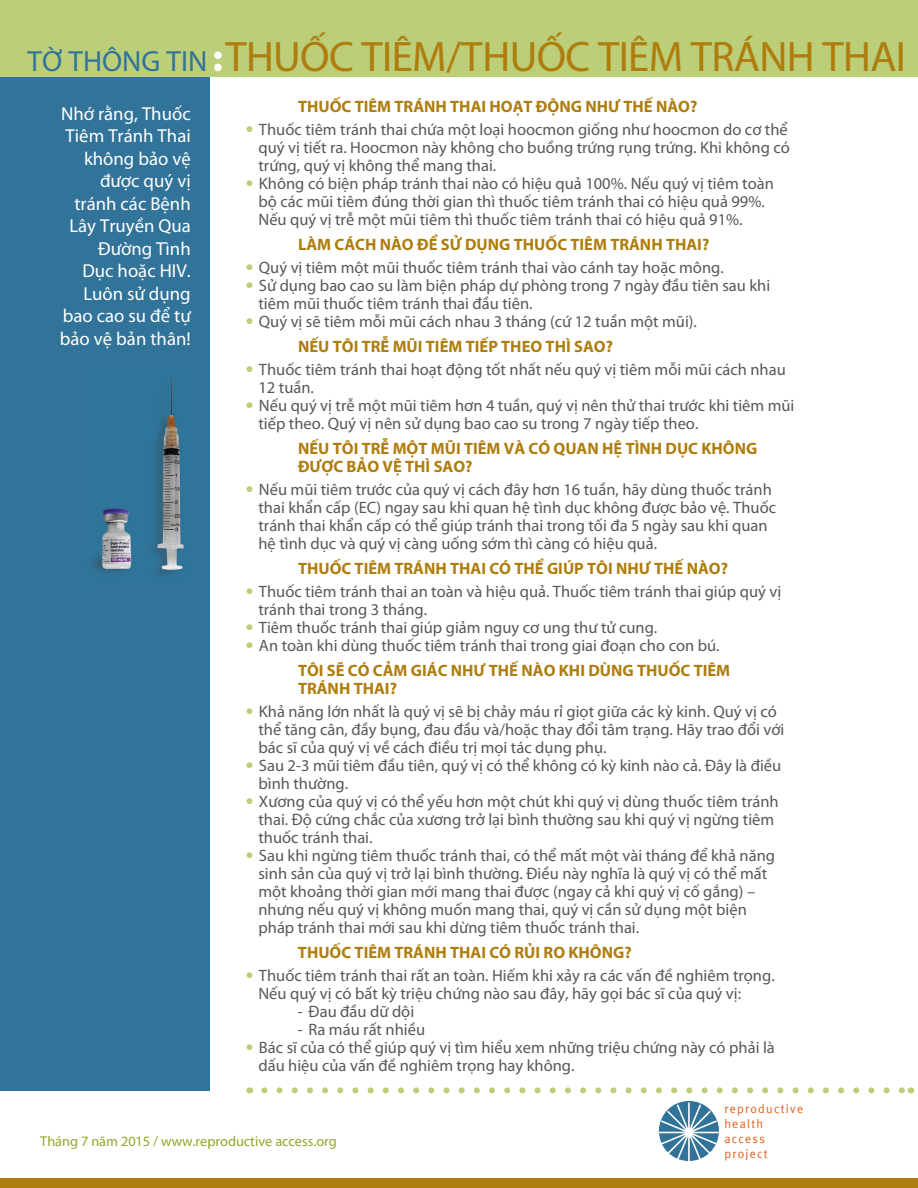
<style>
.page{position:relative;width:918px;height:1188px;background:#fff}
.page>*{position:absolute;margin:0;border:0;box-sizing:border-box;transform-origin:0 0}
.t1{font:42.75px "Myriad Pro";letter-spacing:-.015em;color:#ae7d0e}
.t2{font:18.75px/22.5px "Myriad Pro";color:#fff;text-align:right}
.t3{font:16.5px/18px "Myriad Pro";color:#57585a}
.t4{font:700 16.5px/18px "Myriad Pro";color:#ae7d0e}
.t5{font:14.25px "Myriad Pro";color:#8ca828}
.t6{font:12.3px/15.1px "Meta Plus";letter-spacing:.1em;color:#e1601e}
.s1{font-size:29.25px;color:#317399}
.s2{font-family:"Meta Plus Normal";color:#bcce77}
.s3{font-weight:700;color:#ae7d0e}
</style>
<div class="page">
<div style="left:0;top:72px;width:210px;height:1018px;background:#317399"></div>
<div style="left:0;top:0;width:918px;height:76px;background:#bcce77"></div>
<div style="left:0;top:1179px;width:918px;height:9px;background:#ae7d0e"></div>
<svg style="left:659px;top:1102px;width:60px;height:59px"></svg>
<svg style="left:264px;top:1087px;width:639px;height:6px"></svg>
<img style="left:93px;top:377px;width:91px;height:198px">
<div style="left:214px;top:51px;width:8px;height:8px;background:#fff;border-radius:50%"></div>
<div style="left:214px;top:64px;width:8px;height:7px;background:#fff;border-radius:50%"></div>
<h1 class="t1" style="left:28px;top:30px;width:880px"><span class="s1">TỜ THÔNG TIN</span> THUỐC TIÊM/THUỐC TIÊM TRÁNH THAI</h1>
<p class="t2" style="left:60px;top:102px;width:132px">Nhớ rằng, Thuốc<br>Tiêm Tránh Thai không bảo vệ được quý vị tránh các Bệnh<br>Lây Truyền Qua<br>Đường Tình<br>Dục hoặc HIV.<br>Luôn sử dụng bao cao su để tự bảo vệ bản thân!</p>
<p class="t4" style="left:298px;top:97px;width:401px">THUỐC TIÊM TRÁNH THAI HOẠT ĐỘNG NHƯ THẾ NÀO?</p>
<p class="t3" style="left:259px;top:120px;width:533px;text-indent:-13px"><span class="s2">•</span> Thuốc tiêm tránh thai chứa một loại hoocmon giống như hoocmon do cơ thể quý vị tiết ra. Hoocmon này không cho buồng trứng rụng trứng. Khi không có trứng, quý vị không thể mang thai.</p>
<p class="t3" style="left:259px;top:174px;width:517px;text-indent:-13px"><span class="s2">•</span> Không có biện pháp tránh thai nào có hiệu quả 100%. Nếu quý vị tiêm toàn bộ các mũi tiêm đúng thời gian thì thuốc tiêm tránh thai có hiệu quả 99%.<br>Nếu quý vị trễ một mũi tiêm thì thuốc tiêm tránh thai có hiệu quả 91%.</p>
<p class="t4" style="left:298px;top:235px;width:413px">LÀM CÁCH NÀO ĐỂ SỬ DỤNG THUỐC TIÊM TRÁNH THAI?</p>
<p class="t3" style="left:246px;top:258px;width:480px"><span class="s2">•</span> Quý vị tiêm một mũi thuốc tiêm tránh thai vào cánh tay hoặc mông.</p>
<p class="t3" style="left:258px;top:276px;width:513px;text-indent:-13px"><span class="s2">•</span> Sử dụng bao cao su làm biện pháp dự phòng trong 7 ngày đầu tiên sau khi tiêm mũi thuốc tiêm tránh thai đầu tiên.</p>
<p class="t3" style="left:298px;top:308px;width:400px;line-height:25.5px;text-indent:-53px"><span class="s2">•</span> Quý vị sẽ tiêm mỗi mũi cách nhau 3 tháng (cứ 12 tuần một mũi).<br><span class="s3">NẾU TÔI TRỄ MŨI TIÊM TIẾP THEO THÌ SAO?</span></p>
<p class="t3" style="left:258px;top:360px;width:529px;text-indent:-13px"><span class="s2">•</span> Thuốc tiêm tránh thai hoạt động tốt nhất nếu quý vị tiêm mỗi mũi cách nhau<br>12 tuần.</p>
<p class="t3" style="left:258px;top:396px;width:538px;text-indent:-13px"><span class="s2">•</span> Nếu quý vị trễ một mũi tiêm hơn 4 tuần, quý vị nên thử thai trước khi tiêm mũi tiếp theo. Quý vị nên sử dụng bao cao su trong 7 ngày tiếp theo.</p>
<p class="t4" style="left:298px;top:439px;width:461px">NẾU TÔI TRỄ MỘT MŨI TIÊM VÀ CÓ QUAN HỆ TÌNH DỤC KHÔNG<br>ĐƯỢC BẢO VỆ THÌ SAO?</p>
<p class="t3" style="left:258px;top:480px;width:519px;text-indent:-13px"><span class="s2">•</span> Nếu mũi tiêm trước của quý vị cách đây hơn 16 tuần, hãy dùng thuốc tránh thai khẩn cấp (EC) ngay sau khi quan hệ tình dục không được bảo vệ. Thuốc tránh thai khẩn cấp có thể giúp tránh thai trong tối đa 5 ngày sau khi quan hệ tình dục và quý vị càng uống sớm thì càng có hiệu quả.</p>
<p class="t4" style="left:298px;top:559px;width:432px">THUỐC TIÊM TRÁNH THAI CÓ THỂ GIÚP TÔI NHƯ THẾ NÀO?</p>
<p class="t3" style="left:258px;top:582px;width:524px;text-indent:-13px"><span class="s2">•</span> Thuốc tiêm tránh thai an toàn và hiệu quả. Thuốc tiêm tránh thai giúp quý vị tránh thai trong 3 tháng.</p>
<p class="t3" style="left:246px;top:618px;width:413px"><span class="s2">•</span> Tiêm thuốc tránh thai giúp giảm nguy cơ ung thư tử cung.</p>
<p class="t3" style="left:298px;top:632px;width:434px;line-height:25.5px;text-indent:-53px"><span class="s2">•</span> An toàn khi dùng thuốc tiêm tránh thai trong giai đoạn cho con bú.<br><span class="s3">TÔI SẼ CÓ CẢM GIÁC NHƯ THẾ NÀO KHI DÙNG THUỐC TIÊM</span></p>
<p class="t4" style="left:298px;top:679px;width:101px">TRÁNH THAI?</p>
<p class="t3" style="left:258px;top:702px;width:528px;text-indent:-13px"><span class="s2">•</span> Khả năng lớn nhất là quý vị sẽ bị chảy máu rỉ giọt giữa các kỳ kinh. Quý vị có thể tăng cân, đầy bụng, đau đầu và/hoặc thay đổi tâm trạng. Hãy trao đổi với bác sĩ của quý vị về cách điều trị mọi tác dụng phụ.</p>
<p class="t3" style="left:258px;top:756px;width:524px;text-indent:-13px"><span class="s2">•</span> Sau 2-3 mũi tiêm đầu tiên, quý vị có thể không có kỳ kinh nào cả. Đây là điều bình thường.</p>
<p class="t3" style="left:258px;top:792px;width:522px;text-indent:-13px"><span class="s2">•</span> Xương của quý vị có thể yếu hơn một chút khi quý vị dùng thuốc tiêm tránh thai. Độ cứng chắc của xương trở lại bình thường sau khi quý vị ngừng tiêm thuốc tránh thai.</p>
<p class="t3" style="left:258px;top:846px;width:518px;text-indent:-13px"><span class="s2">•</span> Sau khi ngừng tiêm thuốc tránh thai, có thể mất một vài tháng để khả năng sinh sản của quý vị trở lại bình thường. Điều này nghĩa là quý vị có thể mất một khoảng thời gian mới mang thai được (ngay cả khi quý vị cố gắng) – nhưng nếu quý vị không muốn mang thai, quý vị cần sử dụng một biện pháp tránh thai mới sau khi dừng tiêm thuốc tránh thai.</p>
<p class="t4" style="left:298px;top:943px;width:335px">THUỐC TIÊM TRÁNH THAI CÓ RỦI RO KHÔNG?</p>
<p class="t3" style="left:258px;top:966px;width:518px;text-indent:-13px"><span class="s2">•</span> Thuốc tiêm tránh thai rất an toàn. Hiếm khi xảy ra các vấn đề nghiêm trọng.<br>Nếu quý vị có bất kỳ triệu chứng nào sau đây, hãy gọi bác sĩ của quý vị:</p>
<p class="t3" style="left:298px;top:1002px;width:118px">- Đau đầu dữ dội</p>
<p class="t3" style="left:298px;top:1020px;width:129px">- Ra máu rất nhiều</p>
<p class="t3" style="left:258px;top:1038px;width:518px;text-indent:-13px"><span class="s2">•</span> Bác sĩ của có thể giúp quý vị tìm hiểu xem những triệu chứng này có phải là dấu hiệu của vấn đề nghiêm trọng hay không.</p>
<p class="t5" style="left:40px;top:1132px;width:298px">Tháng 7 năm 2015 / www.reproductive access.org</p>
<p class="t6" style="left:724px;top:1101px;width:81px">reproductive health access project</p>
</div>
